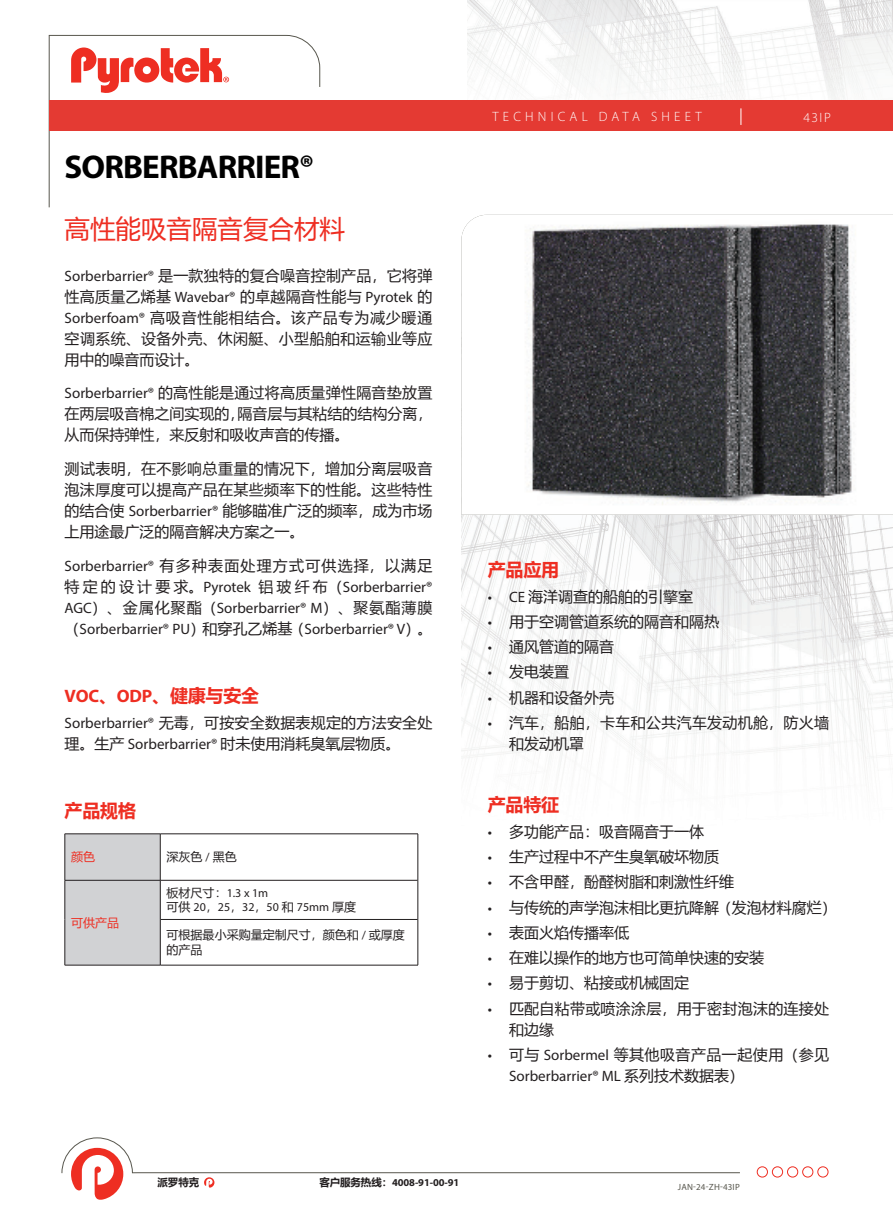
<style>
.page{position:relative;width:893px;height:1225px;background:#fff}
.page>*{position:absolute;margin:0;border:0;box-sizing:border-box;transform-origin:0 0}
.t1{font:700 33px "Myriad Pro";letter-spacing:-.025em;color:#000}
.t2{font:25.5px "Microsoft Ya Hei";color:#ee2e22}
.t3{font:700 18px "Microsoft Ya Hei";letter-spacing:-.01em;color:#ee2e22}
.t4{font:15px/21px "Microsoft Ya Hei";color:#231f20;text-align:justify}
.t5{font:15px/21px "Myriad Pro";color:#231f20;text-align:justify}
.t6{font:15px/21px "Microsoft Ya Hei";letter-spacing:.02em;color:#231f20}
.t7{font:15px "Microsoft Ya Hei";letter-spacing:.08em;color:#231f20}
.t8{font:15px "Microsoft Ya Hei";letter-spacing:.03em;color:#231f20}
.t9{font:300 13.5px "Myriad Pro";letter-spacing:.31em;color:#fff}
.t10{font:12px/14.4px "Myriad Pro";color:#231f20}
.t11{font:12px/14.4px "Microsoft Ya Hei";color:#231f20}
.t12{font:12px "Microsoft Ya Hei";color:#ee2e22}
.t13{font:700 10.5px "Myriad Pro";letter-spacing:-.01em;color:#231f20}
.t14{font:700 10.5px "Microsoft Ya Hei";color:#231f20}
.t15{font:9px "Myriad Pro";letter-spacing:.03em;color:#58574e}
.s1{font-family:"Myriad Pro"}
.s2{font-family:"Microsoft Ya Hei"}
</style>
<div class="page">
<img style="left:461px;top:515px;width:432px;height:663px">
<img style="left:467px;top:0;width:426px;height:100px">
<svg style="left:48px;top:35px;width:272px;height:173px"></svg>
<svg style="left:71px;top:47px;width:158px;height:47px"></svg>
<div style="left:49px;top:100px;width:844px;height:31px;background:#e43a33"></div>
<div style="left:772px;top:1166px;width:11px;height:11px;border:1px solid #ee2e22;border-radius:50%"></div>
<div style="left:787px;top:1166px;width:11px;height:11px;border:1px solid #ee2e22;border-radius:50%"></div>
<div style="left:802px;top:1166px;width:11px;height:11px;border:1px solid #ee2e22;border-radius:50%"></div>
<div style="left:817px;top:1166px;width:11px;height:11px;border:1px solid #ee2e22;border-radius:50%"></div>
<div style="left:757px;top:1166px;width:11px;height:11px;border:1px solid #ee2e22;border-radius:50%"></div>
<svg style="left:61px;top:1137px;width:680px;height:63px"></svg>
<svg style="left:740px;top:108px;width:1px;height:17px"></svg>
<img style="left:461px;top:215px;width:432px;height:300px">
<div style="left:65px;top:834px;width:95px;height:46px;background:#d1d2d4"></div>
<div style="left:65px;top:880px;width:95px;height:85px;background:#d1d2d4"></div>
<hr style="left:65px;top:833px;width:95px;height:1px;background:#231f20">
<hr style="left:65px;top:834px;width:1px;height:46px;background:#231f20">
<hr style="left:160px;top:833px;width:258px;height:1px;background:#231f20">
<hr style="left:418px;top:834px;width:1px;height:46px;background:#231f20">
<hr style="left:160px;top:834px;width:1px;height:46px;background:#231f20">
<hr style="left:65px;top:880px;width:95px;height:1px;background:#231f20">
<hr style="left:65px;top:880px;width:1px;height:39px;background:#231f20">
<hr style="left:65px;top:919px;width:1px;height:46px;background:#231f20">
<hr style="left:65px;top:965px;width:95px;height:1px;background:#231f20">
<hr style="left:160px;top:880px;width:258px;height:1px;background:#231f20">
<hr style="left:160px;top:919px;width:258px;height:1px;background:#231f20">
<hr style="left:160px;top:880px;width:1px;height:39px;background:#231f20">
<hr style="left:160px;top:919px;width:1px;height:46px;background:#231f20">
<hr style="left:418px;top:880px;width:1px;height:39px;background:#231f20">
<hr style="left:418px;top:919px;width:1px;height:46px;background:#231f20">
<hr style="left:160px;top:965px;width:258px;height:1px;background:#231f20">
<h1 class="t1" style="left:65px;top:145px;width:251px">SORBERBARRIER®</h1>
<h2 class="t2" style="left:65px;top:211px;width:282px">高性能吸音隔音复合材料</h2>
<p class="t4" style="left:65px;top:264px;width:369px"><span class="s1">Sorberbarrier®</span> 是一款独特的复合噪音控制产品，它将弹性高质量乙烯基 <span class="s1">Wavebar®</span> 的卓越隔音性能与 <span class="s1">Pyrotek</span> 的<span class="s1">Sorberfoam®</span> 高吸音性能相结合。该产品专为减少暖通空调系统、设备外壳、休闲艇、小型船舶和运输业等应用中的噪音而设计。</p>
<p class="t4" style="left:65px;top:382px;width:369px"><span class="s1">Sorberbarrier®</span> 的高性能是通过将高质量弹性隔音垫放置在两层吸音棉之间实现的，隔音层与其粘结的结构分离，从而保持弹性，来反射和吸收声音的传播。</p>
<p class="t4" style="left:65px;top:458px;width:369px">测试表明，在不影响总重量的情况下，增加分离层吸音泡沫厚度可以提高产品在某些频率下的性能。这些特性的结合使 <span class="s1">Sorberbarrier®</span> 能够瞄准广泛的频率，成为市场上用途最广泛的隔音解决方案之一。</p>
<p class="t7" style="left:65px;top:555px;width:369px"><span class="s1">Sorberbarrier®</span> 有多种表面处理方式可供选择，以满足</p>
<p class="t5" style="left:65px;top:576px;width:369px"><span class="s2">特定的设计要求。</span>Pyrotek <span class="s2">铝玻纤布（</span>Sorberbarrier® AGC<span class="s2">）、金属化聚酯（</span>Sorberbarrier® M<span class="s2">）、聚氨酯薄膜（</span>Sorberbarrier® PU<span class="s2">）和穿孔乙烯基（</span>Sorberbarrier® V<span class="s2">）。</span></p>
<p class="t3" style="left:65px;top:683px;width:196px"><span class="s1">VOC</span>、<span class="s1">ODP</span>、健康与安全</p>
<p class="t4" style="left:65px;top:711px;width:369px"><span class="s1">Sorberbarrier®</span> 无毒，可按安全数据表规定的方法安全处理。生产 <span class="s1">Sorberbarrier®</span> 时未使用消耗臭氧层物质。</p>
<p class="t3" style="left:65px;top:797px;width:73px">产品规格</p>
<p class="t12" style="left:71px;top:849px;width:25px">颜色</p>
<p class="t11" style="left:167px;top:849px;width:72px">深灰色 <span class="s1">/</span> 黑色</p>
<p class="t12" style="left:71px;top:914px;width:49px">可供产品</p>
<p class="t10" style="left:167px;top:885px;width:191px"><span class="s2">板材尺寸：</span>1.3 x 1m<br><span class="s2">可供</span> 20<span class="s2">，</span>25<span class="s2">，</span>32<span class="s2">，</span>50 <span class="s2">和</span> 75mm <span class="s2">厚度</span></p>
<p class="t11" style="left:167px;top:927px;width:240px">可根据最小采购量定制尺寸，颜色和 <span class="s1">/</span> 或厚度的产品</p>
<p class="t9" style="left:492px;top:108px;width:211px">TECHNICAL DATA SHEET</p>
<p class="t9" style="left:804px;top:110px;width:29px">43IP</p>
<p class="t3" style="left:488px;top:557px;width:73px">产品应用</p>
<p class="t4" style="left:488px;top:585px;width:207px"><span class="s1">• CE</span> 海洋调查的船舶的引擎室</p>
<p class="t4" style="left:488px;top:610px;width:233px"><span class="s1">•</span> 用于空调管道系统的隔音和隔热</p>
<p class="t4" style="left:488px;top:635px;width:128px"><span class="s1">•</span> 通风管道的隔音</p>
<p class="t4" style="left:488px;top:661px;width:83px"><span class="s1">•</span> 发电装置</p>
<p class="t4" style="left:488px;top:686px;width:128px"><span class="s1">•</span> 机器和设备外壳</p>
<p class="t6" style="left:509px;top:711px;width:322px;text-indent:-21px"><span class="s1">•</span> 汽车，船舶，卡车和公共汽车发动机舱，防火墙和发动机罩</p>
<p class="t3" style="left:488px;top:792px;width:73px">产品特征</p>
<p class="t4" style="left:488px;top:820px;width:218px"><span class="s1">•</span> 多功能产品：吸音隔音于一体</p>
<p class="t4" style="left:488px;top:846px;width:233px"><span class="s1">•</span> 生产过程中不产生臭氧破坏物质</p>
<p class="t4" style="left:488px;top:871px;width:248px"><span class="s1">•</span> 不含甲醛，酚醛树脂和刺激性纤维</p>
<p class="t4" style="left:488px;top:896px;width:350px"><span class="s1">•</span> 与传统的声学泡沫相比更抗降解（发泡材料腐烂）</p>
<p class="t4" style="left:488px;top:921px;width:143px"><span class="s1">•</span> 表面火焰传播率低</p>
<p class="t4" style="left:488px;top:947px;width:278px"><span class="s1">•</span> 在难以操作的地方也可简单快速的安装</p>
<p class="t4" style="left:488px;top:972px;width:203px"><span class="s1">•</span> 易于剪切、粘接或机械固定</p>
<p class="t6" style="left:509px;top:997px;width:322px;text-indent:-21px"><span class="s1">•</span> 匹配自粘带或喷涂涂层，用于密封泡沫的连接处和边缘</p>
<p class="t8" style="left:488px;top:1044px;width:343px"><span class="s1">•</span> 可与 <span class="s1">Sorbermel</span> 等其他吸音产品一起使用（参见</p>
<p class="t5" style="left:509px;top:1065px;width:237px">Sorberbarrier® ML <span class="s2">系列技术数据表）</span></p>
<p class="t14" style="left:157px;top:1174px;width:43px">派罗特克</p>
<p class="t13" style="left:319px;top:1175px;width:141px"><span class="s2">客户服务热线：</span>4008-91-00-91</p>
<p class="t15" style="left:678px;top:1181px;width:64px">JAN-24-ZH-43IP</p>
</div>
